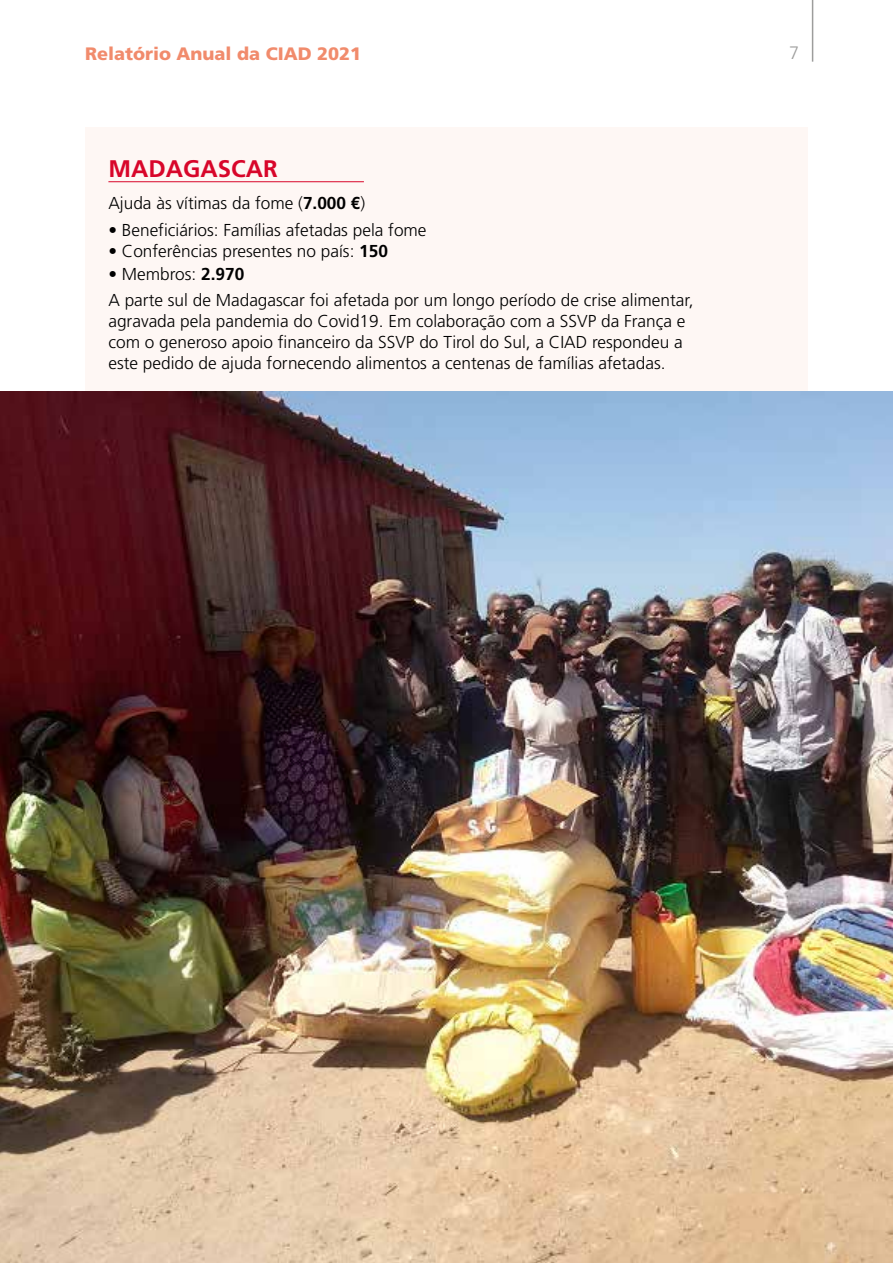
<style>
.page{position:relative;width:893px;height:1263px;background:#fff}
.page>*{position:absolute;margin:0;border:0;box-sizing:border-box;transform-origin:0 0}
.t1{font:700 24px "Frutiger";color:#d8062a}
.t2{font:900 18px "Frutiger";color:#f18b6c}
.t3{font:300 18px "Frutiger";color:#9d9d9c}
.t4{font:300 17.25px/21px "Frutiger";color:#000}
.s1{font-weight:700}
</style>
<div class="page">
<hr style="left:812px;top:0;width:1px;height:62px;background:#9d9d9c">
<div style="left:85px;top:128px;width:723px;height:793px;background:#fef7f4"></div>
<hr style="left:108px;top:181px;width:256px;height:1px;background:#d8062a">
<img style="left:0;top:391px;width:893px;height:872px">
<p class="t2" style="left:85px;top:43px;width:278px">Relatório Anual da CIAD 2021</p>
<p class="t3" style="left:789px;top:43px;width:12px">7</p>
<h1 class="t1" style="left:108px;top:155px;width:171px">MADAGASCAR</h1>
<p class="t4" style="left:108px;top:192px;width:258px">Ajuda às vítimas da fome (<span class="s1">7.000 €</span>)</p>
<p class="t4" style="left:108px;top:220px;width:320px">• Beneficiários: Famílias afetadas pela fome</p>
<p class="t4" style="left:108px;top:241px;width:281px">• Conferências presentes no país: <span class="s1">150</span></p>
<p class="t4" style="left:108px;top:264px;width:137px">• Membros: <span class="s1">2.970</span></p>
<p class="t4" style="left:108px;top:290px;width:587px">A parte sul de Madagascar foi afetada por um longo período de crise alimentar, agravada pela pandemia do Covid19. Em colaboração com a SSVP da França e com o generoso apoio financeiro da SSVP do Tirol do Sul, a CIAD respondeu a este pedido de ajuda fornecendo alimentos a centenas de famílias afetadas.</p>
</div>
